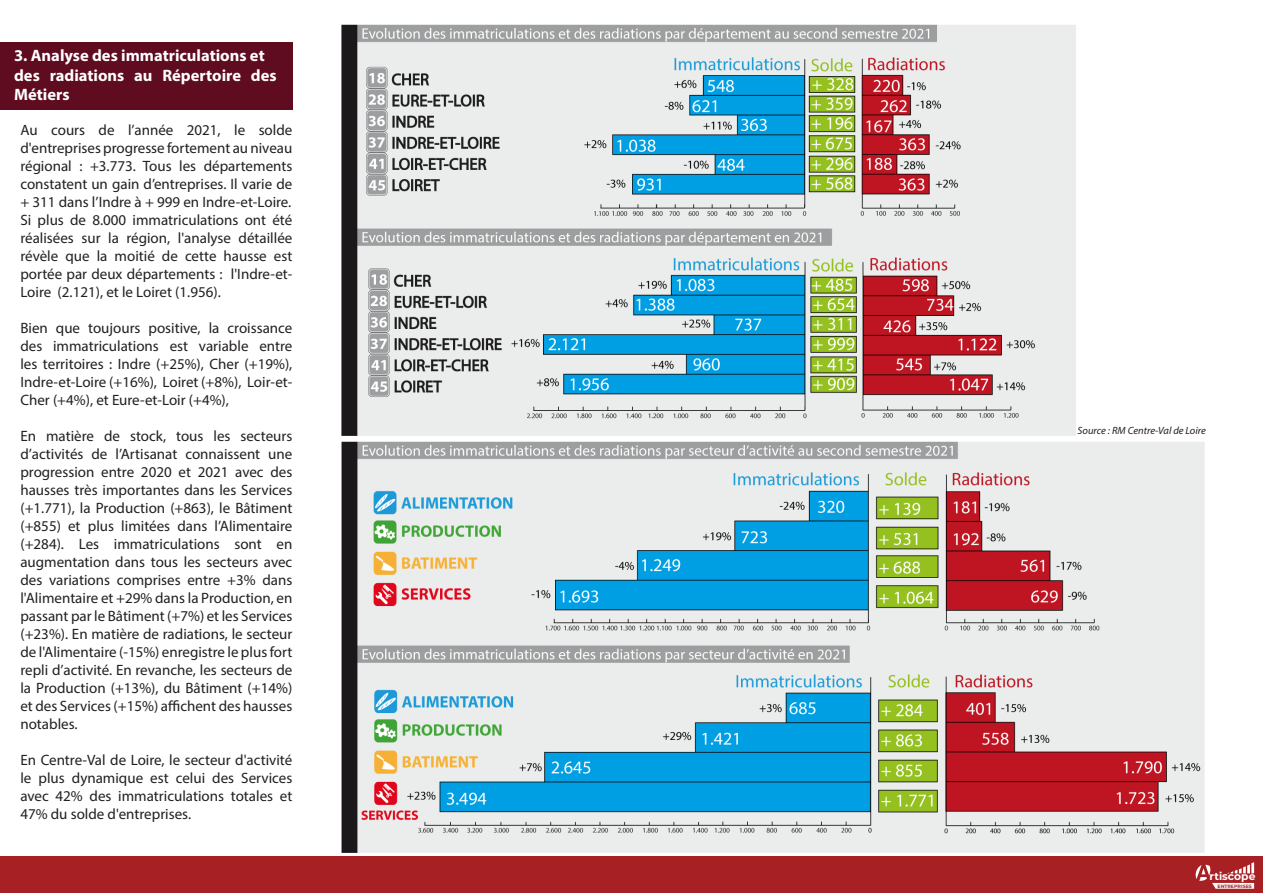
<style>
.page{position:relative;width:1263px;height:893px;background:#fff}
.page>*{position:absolute;margin:0;border:0;box-sizing:border-box;transform-origin:0 0}
.t1{font:700 16.5px/19.8px "Myriad Pro";color:#fff}
.t2{font:15px/18px "Myriad Pro";color:#231f20;text-align:justify}
.t3{font:700 10.65px "Montserrat";color:#fff}
.t4{font:italic 10.5px "Myriad Pro";color:#231f20}
.t5{font:700 4.8px "Montserrat";color:#a72023}
</style>
<div class="page">
<div style="left:0;top:857px;width:1263px;height:36px;background:#a72023"></div>
<div style="left:0;top:42px;width:292px;height:67px;background:#5f0b20"></div>
<svg style="left:1195px;top:862px;width:59px;height:27px"></svg>
<img style="left:341px;top:25px;width:734px;height:411px">
<img style="left:341px;top:442px;width:863px;height:411px">
<p class="t1" style="left:14px;top:45px;width:252px">3. Analyse des immatriculations et</p>
<p class="t1" style="left:14px;top:65px;width:264px">des radiations au Répertoire des<br>Métiers</p>
<p class="t2" style="left:20px;top:121px;width:273px">Au cours de l’année 2021, le solde d'entreprises progresse fortement au niveau régional : +3.773. Tous les départements constatent un gain d’entreprises. Il varie de + 311 dans l’Indre à + 999 en Indre-et-Loire.</p>
<p class="t2" style="left:20px;top:211px;width:273px">Si plus de 8.000 immatriculations ont été réalisées sur la région, l'analyse détaillée révèle que la moitié de cette hausse est portée par deux départements : l'Indre-et-Loire (2.121), et le Loiret (1.956).</p>
<p class="t2" style="left:20px;top:319px;width:273px">Bien que toujours positive, la croissance des immatriculations est variable entre les territoires : Indre (+25%), Cher (+19%), Indre-et-Loire (+16%), Loiret (+8%), Loir-et-Cher (+4%), et Eure-et-Loir (+4%),</p>
<p class="t2" style="left:20px;top:427px;width:273px">En matière de stock, tous les secteurs d’activités de l’Artisanat connaissent une progression entre 2020 et 2021 avec des hausses très importantes dans les Services (+1.771), la Production (+863), le Bâtiment (+855) et plus limitées dans l’Alimentaire (+284). Les immatriculations sont en augmentation dans tous les secteurs avec des variations comprises entre +3% dans l'Alimentaire et +29% dans la Production, en passant par le Bâtiment (+7%) et les Services (+23%). En matière de radiations, le secteur de l'Alimentaire (-15%) enregistre le plus fort repli d’activité. En revanche, les secteurs de la Production (+13%), du Bâtiment (+14%) et des Services (+15%) affichent des hausses notables.</p>
<p class="t2" style="left:20px;top:751px;width:273px">En Centre-Val de Loire, le secteur d'activité le plus dynamique est celui des Services avec 42% des immatriculations totales et 47% du solde d'entreprises.</p>
<p class="t4" style="left:1078px;top:424px;width:130px">Source : RM Centre-Val de Loire</p>
<p class="t3" style="left:1206px;top:869px;width:47px">rtiscope</p>
<p class="t5" style="left:1214px;top:882px;width:36px">ENTREPRISES</p>
<p class="t3" style="left:1209px;top:869px;width:47px">rtiscope</p>
<p class="t5" style="left:1217px;top:882px;width:36px">ENTREPRISES</p>
</div>
